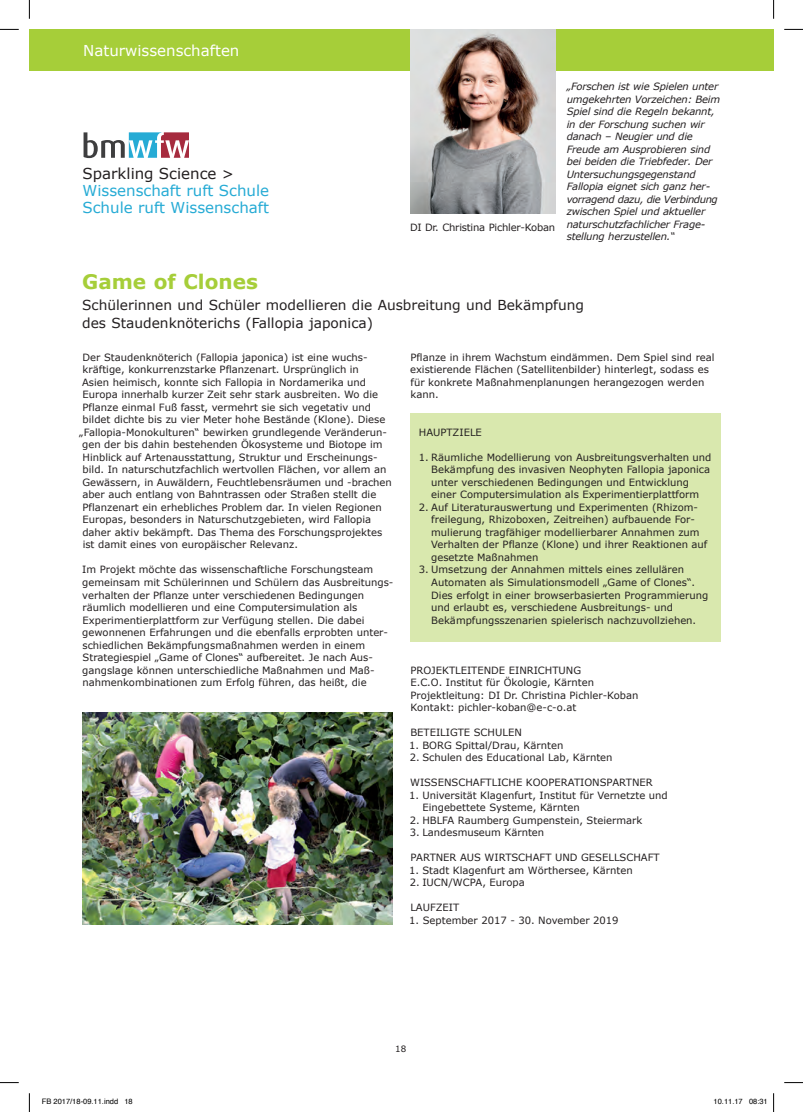
<style>
.page{position:relative;width:803px;height:1112px;background:#fff}
.page>*{position:absolute;margin:0;border:0;box-sizing:border-box;transform-origin:0 0}
.t1{font:700 20px "Verdana";color:#a6ce39}
.t2{font:15px/17px "Verdana";color:#26abd5}
.t3{font:15px "Verdana";color:#fff}
.t4{font:15px "Verdana";color:#231f20}
.t5{font:13.75px/17.5px "Verdana";color:#231f20}
.t6{font:10px/12.5px "Verdana";color:#231f20}
.t7{font:italic 10px/12.5px "Verdana";letter-spacing:-.02em;color:#231f20}
.t8{font:10px "Verdana";letter-spacing:-.02em;color:#231f20}
.t9{font:8.75px "Verdana";color:#231f20}
.t10{font:7.5px "Helvetica";color:#000}
</style>
<div class="page">
<div style="left:29px;top:29px;width:744px;height:42px;background:#a6ce39"></div>
<div style="left:410px;top:413px;width:310px;height:228px;background:#d9e8ae"></div>
<img style="left:410px;top:29px;width:145px;height:185px">
<img style="left:82px;top:712px;width:310px;height:211px">
<svg style="left:84px;top:132px;width:105px;height:26px"></svg>
<svg style="left:0;top:29px;width:19px;height:1px"></svg>
<svg style="left:784px;top:29px;width:19px;height:1px"></svg>
<svg style="left:0;top:1082px;width:19px;height:1px"></svg>
<svg style="left:784px;top:1082px;width:19px;height:1px"></svg>
<svg style="left:29px;top:0;width:1px;height:19px"></svg>
<svg style="left:29px;top:1093px;width:1px;height:18px"></svg>
<svg style="left:773px;top:0;width:1px;height:19px"></svg>
<svg style="left:773px;top:1093px;width:1px;height:18px"></svg>
<h2 class="t3" style="left:83px;top:41px;width:158px">Naturwissenschaften</h2>
<h2 class="t4" style="left:83px;top:164px;width:153px">Sparkling Science &gt;</h2>
<h2 class="t2" style="left:83px;top:182px;width:188px">Wissenschaft ruft Schule<br>Schule ruft Wissenschaft</h2>
<p class="t8" style="left:410px;top:221px;width:147px">DI Dr. Christina Pichler-Koban</p>
<p class="t7" style="left:567px;top:80px;width:155px">„Forschen ist wie Spielen unter umgekehrten Vorzeichen: Beim<br>Spiel sind die Regeln bekannt, in der Forschung suchen wir danach – Neugier und die<br>Freude am Ausprobieren sind bei beiden die Triebfeder. Der<br>Untersuchungsgegenstand<br>Fallopia eignet sich ganz her&shy;vorragend dazu, die Verbindung zwischen Spiel und aktueller naturschutzfachlicher Frage&shy;stellung herzustellen.“</p>
<h1 class="t1" style="left:82px;top:269px;width:177px">Game of Clones</h1>
<h3 class="t5" style="left:82px;top:296px;width:503px">Schülerinnen und Schüler modellieren die Ausbreitung und Bekämpfung des Staudenknöterichs (Fallopia japonica)</h3>
<p class="t6" style="left:83px;top:350px;width:287px">Der Staudenknöterich (Fallopia japonica) ist eine wuchs-</p>
<p class="t6" style="left:83px;top:363px;width:278px">kräftige, konkurrenzstarke Pflanzenart. Ursprünglich in</p>
<p class="t6" style="left:82px;top:375px;width:285px">Asien heimisch, konnte sich Fallopia in Nordamerika und</p>
<p class="t6" style="left:83px;top:388px;width:297px">Europa innerhalb kurzer Zeit sehr stark ausbreiten. Wo die</p>
<p class="t6" style="left:83px;top:400px;width:290px">Pflanze einmal Fuß fasst, vermehrt sie sich vegetativ und</p>
<p class="t6" style="left:83px;top:413px;width:304px">bildet dichte bis zu vier Meter hohe Bestände (Klone). Diese</p>
<p class="t6" style="left:79px;top:425px;width:309px">„Fallopia-Monokulturen“ bewirken grundlegende Veränderun-</p>
<p class="t6" style="left:82px;top:438px;width:302px">gen der bis dahin bestehenden Ökosysteme und Biotope im</p>
<p class="t6" style="left:83px;top:450px;width:297px">Hinblick auf Artenausstattung, Struktur und Erscheinungs-</p>
<p class="t6" style="left:83px;top:463px;width:305px">bild. In naturschutzfachlich wertvollen Flächen, vor allem an</p>
<p class="t6" style="left:82px;top:475px;width:311px">Gewässern, in Auwäldern, Feuchtlebensräumen und -brachen</p>
<p class="t6" style="left:82px;top:488px;width:295px">aber auch entlang von Bahntrassen oder Straßen stellt die</p>
<p class="t6" style="left:83px;top:500px;width:301px">Pflanzenart ein erhebliches Problem dar. In vielen Regionen</p>
<p class="t6" style="left:83px;top:513px;width:290px">Europas, besonders in Naturschutzgebieten, wird Fallopia</p>
<p class="t6" style="left:82px;top:525px;width:301px">daher aktiv bekämpft. Das Thema des Forschungsprojektes</p>
<p class="t6" style="left:83px;top:538px;width:217px">ist damit eines von europäischer Relevanz.</p>
<p class="t6" style="left:82px;top:563px;width:313px">Im Projekt möchte das wissenschaftliche Forschungsteam gemeinsam mit Schülerinnen und Schülern das Ausbreitungs&shy;verhalten der Pflanze unter verschiedenen Bedingungen räumlich modellieren und eine Computersimulation als Experimentierplattform zur Verfügung stellen. Die dabei gewonnenen Erfahrungen und die ebenfalls erprobten unter&shy;schiedlichen Bekämpfungsmaßnahmen werden in einem Strategiespiel „Game of Clones“ aufbereitet. Je nach Aus&shy;gangslage können unterschiedliche Maßnahmen und Maß&shy;nahmenkombinationen zum Erfolg führen, das heißt, die</p>
<p class="t6" style="left:410px;top:350px;width:306px">Pflanze in ihrem Wachstum eindämmen. Dem Spiel sind real existierende Flächen (Satellitenbilder) hinterlegt, sodass es für konkrete Maßnahmenplanungen herangezogen werden kann.</p>
<p class="t6" style="left:419px;top:425px;width:15px">Hauptziele</p>
<p class="t6" style="left:431px;top:450px;width:282px;text-indent:-12px">1. Räumliche Modellierung von Ausbreitungsverhalten und Bekämpfung des invasiven Neophyten Fallopia japonica unter verschiedenen Bedingungen und Entwicklung einer Computersimulation als Experimentierplattform</p>
<p class="t6" style="left:431px;top:500px;width:278px;text-indent:-12px">2. Auf Literaturauswertung und Experimenten (Rhizom&shy;freilegung, Rhizoboxen, Zeitreihen) aufbauende For&shy;mulierung tragfähiger modellierbarer Annahmen zum Verhalten der Pflanze (Klone) und ihrer Reaktionen auf gesetzte Maßnahmen</p>
<p class="t6" style="left:431px;top:563px;width:279px;text-indent:-12px">3. Umsetzung der Annahmen mittels eines zellulären Automaten als Simulationsmodell „Game of Clones“.<br>Dies erfolgt in einer browserbasierten Programmierung und erlaubt es, verschiedene Ausbreitungs- und Bekämpfungsszenarien spielerisch nachzuvollziehen.</p>
<p class="t6" style="left:410px;top:663px;width:14px">Projektleitende</p>
<p class="t6" style="left:410px;top:663px;width:230px;text-indent:98px">Einrichtung<br>E.C.O. Institut für Ökologie, Kärnten Projektleitung: DI Dr. Christina Pichler-Koban Kontakt: pichler-koban@e-c-o.at</p>
<p class="t6" style="left:410px;top:725px;width:14px">Beteiligte</p>
<p class="t6" style="left:474px;top:725px;width:15px">Schulen</p>
<p class="t6" style="left:409px;top:738px;width:156px">1. BORG Spittal/Drau, Kärnten</p>
<p class="t6" style="left:410px;top:750px;width:204px">2. Schulen des Educational Lab, Kärnten</p>
<p class="t6" style="left:410px;top:775px;width:18px">Wissenschaftliche</p>
<p class="t6" style="left:526px;top:775px;width:11px">Kooperationspartner</p>
<p class="t6" style="left:422px;top:788px;width:247px;text-indent:-13px">1. Universität Klagenfurt, Institut für Vernetzte und<br>Eingebettete Systeme, Kärnten</p>
<p class="t6" style="left:410px;top:813px;width:234px">2. HBLFA Raumberg Gumpenstein, Steiermark</p>
<p class="t6" style="left:410px;top:825px;width:136px">3. Landesmuseum Kärnten</p>
<p class="t6" style="left:410px;top:850px;width:10px">Partner</p>
<p class="t6" style="left:460px;top:850px;width:8px">aus</p>
<p class="t6" style="left:484px;top:850px;width:18px">Wirtschaft</p>
<p class="t6" style="left:555px;top:850px;width:9px">und</p>
<p class="t6" style="left:581px;top:850px;width:16px">Gesellschaft</p>
<p class="t6" style="left:409px;top:863px;width:225px">1. Stadt Klagenfurt am Wörthersee, Kärnten</p>
<p class="t6" style="left:410px;top:875px;width:117px">2. IUCN/WCPA, Europa</p>
<p class="t6" style="left:410px;top:900px;width:13px">Laufzeit</p>
<p class="t6" style="left:409px;top:913px;width:211px">1. September 2017 - 30. November 2019</p>
<p class="t9" style="left:395px;top:1042px;width:13px">18</p>
<p class="t10" style="left:42px;top:1095px;width:92px">FB 2017/18-09.11.indd 18</p>
<p class="t10" style="left:713px;top:1095px;width:56px">10.11.17 08:31</p>
</div>
